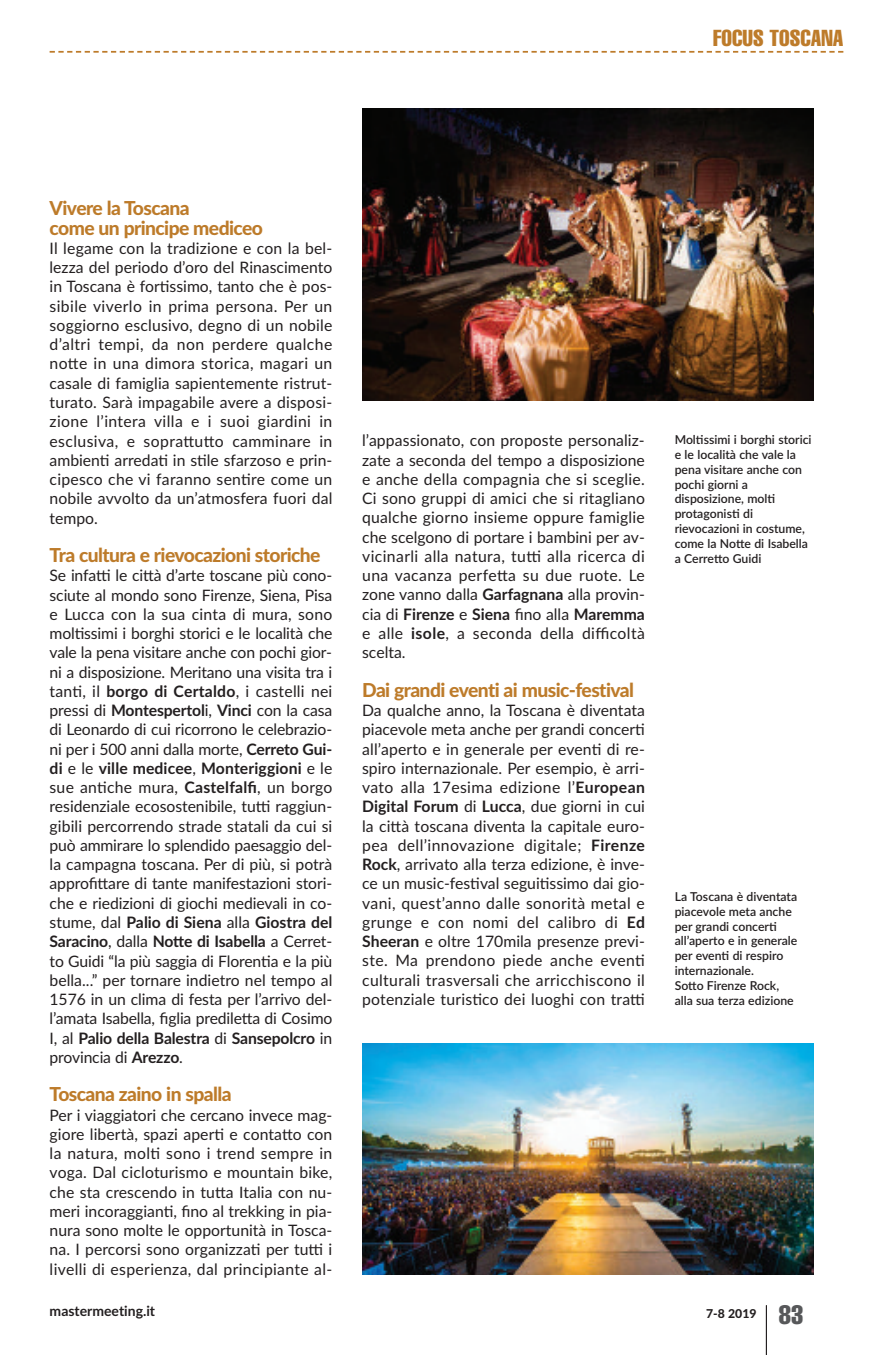
<style>
.page{position:relative;width:893px;height:1355px;background:#fff}
.page>*{position:absolute;margin:0;border:0;box-sizing:border-box;transform-origin:0 0}
.t1{font:extra-condensed 22.75px "Helvetica";color:#bd7b2a}
.t2{font:800 19.25px/19.2px "Lato";letter-spacing:-.03em;color:#bd7b2a}
.t3{font:15.75px/19.2px "Lato";letter-spacing:.01em;color:#231f20;text-align:justify}
.t4{font:700 14px "Lato";color:#231f20}
.t5{font:600 12.25px/14.9px "Lato";color:#231f20}
.t6{font:800 12.25px "Lato";color:#231f20}
.s1{font-weight:700}
.s2{font-family:"Helvetica";font-weight:400;font-stretch:extra-condensed;font-size:26.25px;color:#57585a}
</style>
<div class="page">
<svg style="left:50px;top:51px;width:793px;height:2px"></svg>
<hr style="left:766px;top:1305px;width:1px;height:49px;background:#231f20">
<img style="left:362px;top:108px;width:452px;height:292px">
<img style="left:362px;top:1043px;width:452px;height:231px">
<h1 class="t1" style="left:713px;top:30px;width:132px">FOCUS TOSCANA</h1>
<p class="t2" style="left:50px;top:199px;width:215px">Vivere la Toscana<br>come un principe mediceo</p>
<p class="t3" style="left:50px;top:239px;width:284px">Il legame con la tradizione e con la bel&shy;lezza del periodo d’oro del Rinascimento in toscana è fortissimo, tanto che è pos&shy;sibile viverlo in prima persona. Per un soggiorno esclusivo, degno di un nobile d’altri tempi, da non perdere qualche notte in una dimora storica, magari un casale di famiglia sapientemente ristrut&shy;turato. Sarà impagabile avere a disposi&shy;zione l’intera villa e i suoi giardini in esclusiva, e soprattutto camminare in ambienti arredati in stile sfarzoso e prin&shy;cipesco che vi faranno sentire come un nobile avvolto da un’atmosfera fuori dal tempo.</p>
<p class="t2" style="left:50px;top:545px;width:272px">Tra cultura e rievocazioni storiche</p>
<p class="t3" style="left:50px;top:566px;width:284px">Se infatti le città d’arte toscane più cono&shy;sciute al mondo sono Firenze, Siena, Pisa e Lucca con la sua cinta di mura, sono moltissimi i borghi storici e le località che vale la pena visitare anche con pochi gior&shy;ni a disposizione. Meritano una visita tra i tanti, il <span class="s1">borgo di Certaldo</span>, i castelli nei pressi di <span class="s1">Montespertol</span>i, <span class="s1">Vinci</span> con la casa di Leonardo di cui ricorrono le celebrazio&shy;ni per i 500 anni dalla morte, <span class="s1">Cerreto Gui&shy;di</span> e le <span class="s1">ville medicee</span>, <span class="s1">Monteriggioni</span> e le sue antiche mura, <span class="s1">Castelfalfi</span>, un borgo residenziale ecosostenibile, tutti raggiun&shy;gibili percorrendo strade statali da cui si può ammirare lo splendido paesaggio del&shy;la campagna toscana. Per di più, si potrà approfittare di tante manifestazioni stori&shy;che e riedizioni di giochi medievali in co&shy;stume, dal <span class="s1">Palio di Siena</span> alla <span class="s1">Giostra del Saracino</span>, dalla <span class="s1">Notte di Isabella</span> a Cerret&shy;to Guidi “la più saggia di Florentia e la più bella...” per tornare indietro nel tempo al 1576 in un clima di festa per l’arrivo del&shy;l’amata Isabella, figlia prediletta di Cosimo I, al <span class="s1">Palio della Balestra</span> di <span class="s1">Sansepolcro</span> in provincia di <span class="s1">Arezzo</span>.</p>
<p class="t2" style="left:50px;top:1084px;width:184px">Toscana zaino in spalla</p>
<p class="t3" style="left:50px;top:1105px;width:284px">Per i viaggiatori che cercano invece mag&shy;giore libertà, spazi aperti e contatto con la natura, molti sono i trend sempre in voga. Dal cicloturismo e mountain bike, che sta crescendo in tutta Italia con nu&shy;meri incoraggianti, fino al trekking in pia&shy;nura sono molte le opportunità in tosca&shy;na. I percorsi sono organizzati per tutti i livelli di esperienza, dal principiante al-</p>
<p class="t4" style="left:50px;top:1302px;width:107px">mastermeeting.it</p>
<p class="t6" style="left:706px;top:1306px;width:99px">7-8 2019 <span class="s2">83</span></p>
<p class="t3" style="left:362px;top:431px;width:284px">l’appassionato, con proposte personaliz&shy;zate a seconda del tempo a disposizione e anche della compagnia che si sceglie.<br>Ci sono gruppi di amici che si ritagliano qualche giorno insieme oppure famiglie che scelgono di portare i bambini per av&shy;vicinarli alla natura, tutti alla ricerca di una vacanza perfetta su due ruote. Le zone vanno dalla <span class="s1">Garfagnana</span> alla provin&shy;cia di <span class="s1">Firenze</span> e <span class="s1">Siena</span> fino alla <span class="s1">Maremma </span>e alle <span class="s1">isole</span>, a seconda della difficoltà scelta.</p>
<p class="t2" style="left:362px;top:680px;width:273px">Dai grandi eventi ai music-festival</p>
<p class="t3" style="left:362px;top:701px;width:284px">Da qualche anno, la toscana è diventata piacevole meta anche per grandi concerti all’aperto e in generale per eventi di re&shy;spiro internazionale. Per esempio, è arri&shy;vato alla 17esima edizione l’<span class="s1">European Digital Forum</span> di <span class="s1">Lucca</span>, due giorni in cui la città toscana diventa la capitale euro&shy;pea dell’innovazione digitale; <span class="s1">Firenze Rock</span>, arrivato alla terza edizione, è inve&shy;ce un music-festival seguitissimo dai gio&shy;vani, quest’anno dalle sonorità metal e grunge e con nomi del calibro di <span class="s1">Ed Sheeran</span> e oltre 170mila presenze previ&shy;ste. Ma prendono piede anche eventi culturali trasversali che arricchiscono il potenziale turistico dei luoghi con tratti</p>
<p class="t5" style="left:675px;top:432px;width:138px">Moltissimi i borghi storici e le località che vale la pena visitare anche con pochi giorni a disposizione, molti protagonisti di rievocazioni in costume, come la Notte di Isabella a Cerretto Guidi</p>
<p class="t5" style="left:675px;top:889px;width:124px">La Toscana è diventata piacevole meta anche per grandi concerti all’aperto e in generale per eventi di respiro internazionale.<br>Sotto Firenze Rock, alla sua terza edizione</p>
</div>
